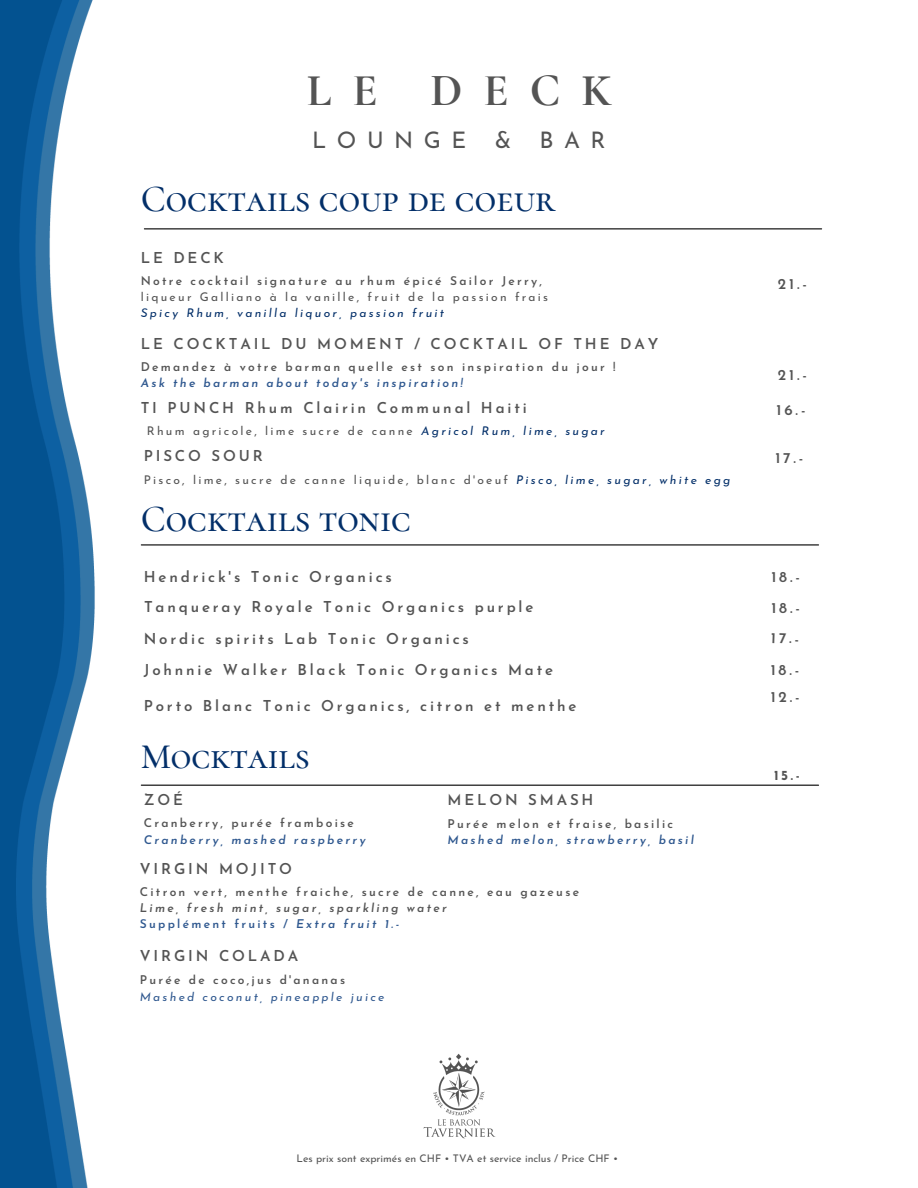
<style>
.page{position:relative;width:918px;height:1188px;background:#fff}
.page>*{position:absolute;margin:0;border:0;box-sizing:border-box;transform-origin:0 0}
.t1{font:700 45.6px "Cormorant SC";letter-spacing:.46em;color:#545454}
.t2{font:500 37.35px "Cormorant SC";color:#032f69}
.t3{font:500 35.85px "Cormorant SC";color:#032f69}
.t4{font:22.8px "Josefin Sans";letter-spacing:.46em;color:#545454}
.t5{font:600 15px "Josefin Sans";letter-spacing:.19em;color:#545454}
.t6{font:700 13.5px "Josefin Sans";color:#545454}
.t7{font:600 12px "Josefin Sans";letter-spacing:.19em;color:#545454}
.t8{font:12px/16px "Josefin Sans";letter-spacing:.19em;color:#545454}
.t9{font:italic 600 12px "Josefin Sans";letter-spacing:.19em;color:#2f588f}
.t10{font:italic 600 12px "Josefin Sans";letter-spacing:.19em;color:#545454}
.t11{font:600 12px "Josefin Sans";letter-spacing:.19em;color:#2f588f}
.t12{font:italic 12px "Josefin Sans";letter-spacing:.19em;color:#2f588f}
.t13{font:10.5px "Josefin Sans";color:#545454}
.s1{font-style:italic;color:#032f69}
.s2{font-style:italic}
</style>
<div class="page">
<img style="left:423px;top:1053px;width:73px;height:86px">
<hr style="left:144px;top:228px;width:678px;height:1px;background:#000">
<hr style="left:141px;top:544px;width:678px;height:1px;background:#000">
<hr style="left:141px;top:785px;width:678px;height:1px;background:#000">
<img style="left:0;top:0;width:95px;height:1188px">
<p class="t1" style="left:307px;top:63px;width:306px">LE DECK</p>
<p class="t4" style="left:312px;top:131px;width:295px">LOUNGE &amp; BAR</p>
<p class="t2" style="left:141px;top:177px;width:416px">Cocktails coup de coeur</p>
<p class="t5" style="left:141px;top:252px;width:85px">LE DECK</p>
<p class="t7" style="left:141px;top:276px;width:403px">Notre cocktail signature au rhum épicé Sailor Jerry,</p>
<p class="t8" style="left:141px;top:290px;width:409px">liqueur Galliano à la vanille, fruit de la passion frais<br><span class="s1">Spicy Rhum, vanilla liquor, passion fruit</span></p>
<p class="t5" style="left:141px;top:337px;width:519px">LE COCKTAIL DU MOMENT / COCKTAIL OF THE DAY</p>
<p class="t7" style="left:141px;top:362px;width:476px">Demandez à votre barman quelle est son inspiration du jour !</p>
<p class="t9" style="left:141px;top:378px;width:324px">Ask the barman about today's inspiration!</p>
<p class="t5" style="left:141px;top:402px;width:388px">TI PUNCH Rhum Clairin Communal Haiti</p>
<p class="t8" style="left:147px;top:424px;width:459px">Rhum agricole, lime sucre de canne <span class="s1">Agricol Rum, lime, sugar</span></p>
<p class="t5" style="left:144px;top:450px;width:121px">PISCO SOUR</p>
<p class="t8" style="left:144px;top:473px;width:588px">Pisco, lime, sucre de canne liquide, blanc d'oeuf <span class="s1">Pisco, lime, sugar, white egg</span></p>
<p class="t2" style="left:141px;top:497px;width:272px">Cocktails tonic</p>
<p class="t5" style="left:144px;top:571px;width:250px">Hendrick's Tonic Organics</p>
<p class="t5" style="left:778px;top:278px;width:31px">21.-</p>
<p class="t5" style="left:778px;top:369px;width:31px">21.-</p>
<p class="t5" style="left:777px;top:404px;width:30px">16.-</p>
<p class="t5" style="left:775px;top:452px;width:30px">17.-</p>
<p class="t5" style="left:771px;top:571px;width:30px">18.-</p>
<p class="t5" style="left:144px;top:601px;width:391px">Tanqueray Royale Tonic Organics purple</p>
<p class="t5" style="left:144px;top:633px;width:327px">Nordic spirits Lab Tonic Organics</p>
<p class="t5" style="left:771px;top:632px;width:30px;rotate:2deg">17.-</p>
<p class="t5" style="left:144px;top:664px;width:411px">Johnnie Walker Black Tonic Organics Mate</p>
<p class="t5" style="left:771px;top:664px;width:30px">18.-</p>
<p class="t5" style="left:771px;top:602px;width:30px">18.-</p>
<p class="t5" style="left:144px;top:700px;width:434px">Porto Blanc Tonic Organics, citron et menthe</p>
<p class="t3" style="left:141px;top:735px;width:170px">Mocktails</p>
<p class="t5" style="left:144px;top:794px;width:41px">ZOÉ</p>
<p class="t7" style="left:144px;top:818px;width:212px">Cranberry, purée framboise</p>
<p class="t9" style="left:144px;top:835px;width:223px">Cranberry, mashed raspberry</p>
<p class="t5" style="left:448px;top:794px;width:147px">MELON SMASH</p>
<p class="t7" style="left:448px;top:819px;width:227px">Purée melon et fraise, basilic</p>
<p class="t9" style="left:448px;top:835px;width:248px">Mashed melon, strawberry, basil</p>
<p class="t5" style="left:140px;top:863px;width:154px">VIRGIN MOJITO</p>
<p class="t7" style="left:140px;top:887px;width:441px">Citron vert, menthe fraiche, sucre de canne, eau gazeuse</p>
<p class="t10" style="left:140px;top:903px;width:309px">Lime, fresh mint, sugar, sparkling water</p>
<p class="t11" style="left:140px;top:919px;width:261px">Supplément fruits / <span class="s2">Extra fruit 1.-</span></p>
<p class="t5" style="left:140px;top:950px;width:160px">VIRGIN COLADA</p>
<p class="t7" style="left:140px;top:975px;width:207px">Purée de coco,jus d'ananas</p>
<p class="t12" style="left:140px;top:992px;width:246px">Mashed coconut, pineapple juice</p>
<p class="t13" style="left:297px;top:1155px;width:323px">Les prix sont exprimés en CHF • TVA et service inclus / Price CHF •</p>
<p class="t5" style="left:771px;top:691px;width:31px">12.-</p>
<p class="t6" style="left:774px;top:770px;width:27px">15.-</p>
</div>
